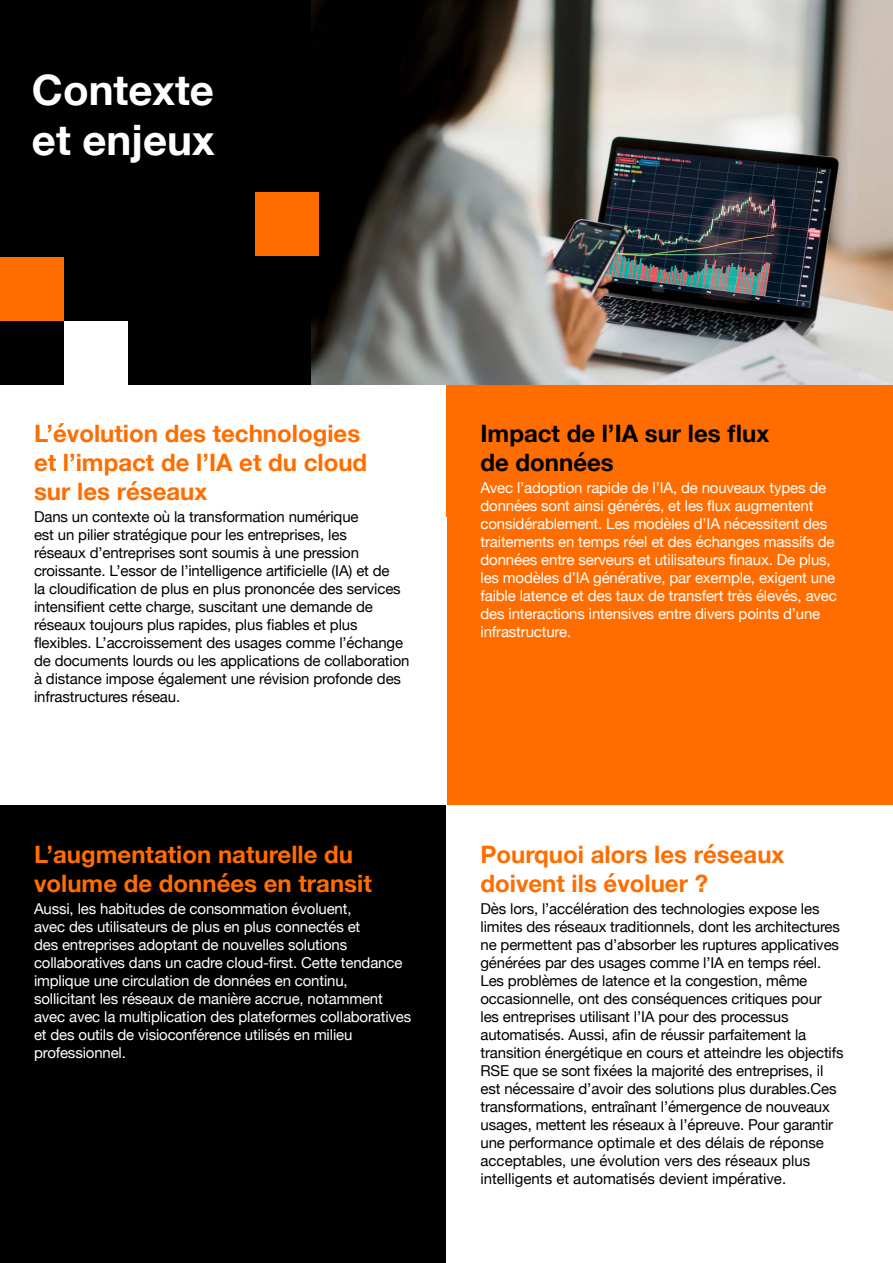
<style>
.page{position:relative;width:893px;height:1263px;background:#fff}
.page>*{position:absolute;margin:0;border:0;box-sizing:border-box;transform-origin:0 0}
.t1{font:700 42px/50.4px "Helvetica Neue";color:#fff}
.t2{font:700 24px/28.8px "Helvetica Neue";color:#ff6d00}
.t3{font:700 24px/28.8px "Helvetica Neue";color:#000}
.t4{font:15px/18px "Helvetica Neue";letter-spacing:-.01em;color:#000}
.t5{font:15px/18px "Helvetica Neue";letter-spacing:-.01em;color:#fff}
</style>
<div class="page">
<div style="left:0;top:0;width:446px;height:385px;background:#000"></div>
<div style="left:446px;top:385px;width:447px;height:421px;background:#ff6d00"></div>
<img style="left:311px;top:0;width:582px;height:385px">
<div style="left:0;top:805px;width:446px;height:458px;background:#000"></div>
<div style="left:446px;top:805px;width:447px;height:458px;background:#fff"></div>
<div style="left:64px;top:321px;width:64px;height:64px;background:#fff"></div>
<div style="left:0;top:257px;width:64px;height:64px;background:#ff6d00"></div>
<div style="left:255px;top:192px;width:64px;height:64px;background:#ff6d00"></div>
<h1 class="t1" style="left:32px;top:66px;width:184px">Contexte et enjeux</h1>
<h2 class="t2" style="left:34px;top:420px;width:335px">L’évolution des technologies et l’impact de l’IA et du cloud sur les réseaux</h2>
<p class="t4" style="left:34px;top:509px;width:377px">Dans un contexte où la transformation numérique<br>est un pilier stratégique pour les entreprises, les<br>réseaux d’entreprises sont soumis à une pression croissante. L’essor de l’intelligence artificielle (IA) et de<br>la cloudification de plus en plus prononcée des services intensifient cette charge, suscitant une demande de réseaux toujours plus rapides, plus fiables et plus flexibles. L’accroissement des usages comme l’échange de documents lourds ou les applications de collaboration à distance impose également une révision profonde des infrastructures réseau.</p>
<h2 class="t2" style="left:34px;top:840px;width:339px">L’augmentation naturelle du volume de données en transit</h2>
<p class="t5" style="left:34px;top:900px;width:379px">Aussi, les habitudes de consommation évoluent,<br>avec des utilisateurs de plus en plus connectés et<br>des entreprises adoptant de nouvelles solutions collaboratives dans un cadre cloud-first. Cette tendance implique une circulation de données en continu, sollicitant les réseaux de manière accrue, notamment avec avec la multiplication des plateformes collaboratives et des outils de visioconférence utilisés en milieu professionnel.</p>
<h2 class="t3" style="left:480px;top:420px;width:290px">Impact de l’IA sur les flux de données</h2>
<p class="t5" style="left:480px;top:480px;width:358px">Avec l’adoption rapide de l’IA, de nouveaux types de données sont ainsi générés, et les flux augmentent considérablement. Les modèles d’IA nécessitent des traitements en temps réel et des échanges massifs de données entre serveurs et utilisateurs finaux. De plus, les modèles d’IA générative, par exemple, exigent une faible latence et des taux de transfert très élevés, avec des interactions intensives entre divers points d’une infrastructure.</p>
<h2 class="t2" style="left:480px;top:840px;width:305px">Pourquoi alors les réseaux doivent ils évoluer ?</h2>
<p class="t4" style="left:480px;top:900px;width:365px">Dès lors, l’accélération des technologies expose les limites des réseaux traditionnels, dont les architectures ne permettent pas d’absorber les ruptures applicatives générées par des usages comme l’IA en temps réel.<br>Les problèmes de latence et la congestion, même occasionnelle, ont des conséquences critiques pour les entreprises utilisant l’IA pour des processus automatisés. Aussi, afin de réussir parfaitement la transition énergétique en cours et atteindre les objectifs RSE que se sont fixées la majorité des entreprises, il est nécessaire d’avoir des solutions plus durables.Ces transformations, entraînant l’émergence de nouveaux usages, mettent les réseaux à l’épreuve. Pour garantir une performance optimale et des délais de réponse acceptables, une évolution vers des réseaux plus intelligents et automatisés devient impérative.</p>
</div>
